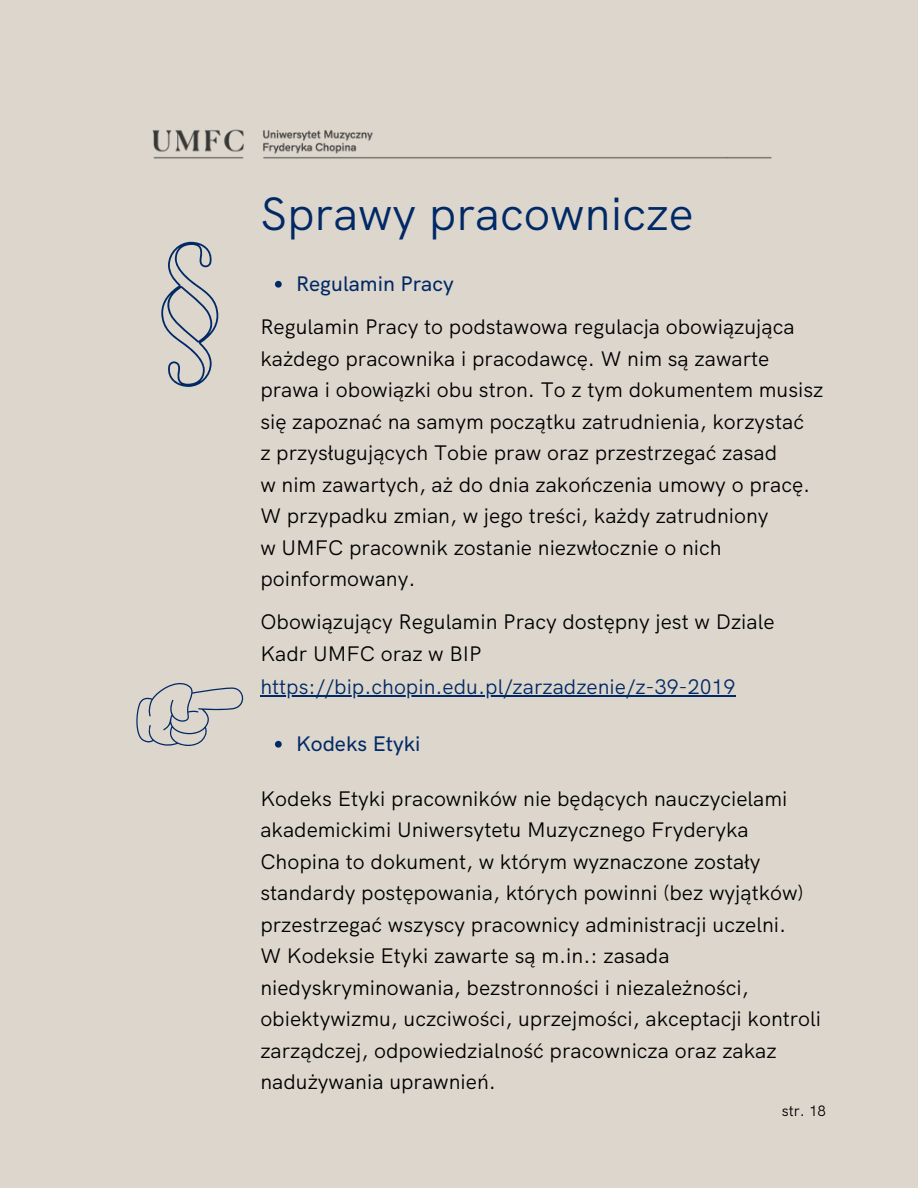
<style>
.page{position:relative;width:918px;height:1188px;background:#dcd6cd}
.page>*{position:absolute;margin:0;border:0;box-sizing:border-box;transform-origin:0 0}
.t1{font:46.5px "HK Grotesk";color:#002965}
.t2{font:21px/31.5px "HK Grotesk";color:#000}
.t3{font:21px "HK Grotesk";color:#002965}
.t4{font:500 21px "HK Grotesk";color:#002965}
.t5{font:15px "HK Grotesk";color:#000}
</style>
<div class="page">
<img style="left:152px;top:129px;width:620px;height:30px">
<svg style="left:136px;top:683px;width:108px;height:63px"></svg>
<svg style="left:161px;top:242px;width:57px;height:145px"></svg>
<svg style="left:275px;top:281px;width:7px;height:7px"></svg>
<hr style="left:260px;top:695px;width:475px;height:1px;background:#002965">
<svg style="left:275px;top:741px;width:7px;height:7px"></svg>
<p class="t1" style="left:260px;top:183px;width:435px">Sprawy pracownicze</p>
<p class="t4" style="left:296px;top:270px;width:159px">Regulamin Pracy</p>
<h1 class="t2" style="left:260px;top:311px;width:565px">Regulamin Pracy to podstawowa regulacja obowiązująca każdego pracownika i pracodawcę. W nim są zawarte prawa i obowiązki obu stron. To z tym dokumentem musisz się zapoznać na samym początku zatrudnienia, korzystać<br>z przysługujących Tobie praw oraz przestrzegać zasad<br>w nim zawartych, aż do dnia zakończenia umowy o pracę.<br>W przypadku zmian, w jego treści, każdy zatrudniony<br>w UMFC pracownik zostanie niezwłocznie o nich poinformowany.</h1>
<h2 class="t2" style="left:260px;top:604px;width:516px;line-height:32.7px">Obowiązujący Regulamin Pracy dostępny jest w Dziale<br>Kadr UMFC oraz w BIP</h2>
<p class="t3" style="left:260px;top:673px;width:477px">https://bip.chopin.edu.pl/zarzadzenie/z-39-2019</p>
<h2 class="t4" style="left:296px;top:730px;width:126px">Kodeks Etyki</h2>
<p class="t2" style="left:260px;top:782px;width:562px">Kodeks Etyki pracowników nie będących nauczycielami akademickimi Uniwersytetu Muzycznego Fryderyka Chopina to dokument, w którym wyznaczone zostały standardy postępowania, których powinni (bez wyjątków) przestrzegać wszyscy pracownicy administracji uczelni.<br>W Kodeksie Etyki zawarte są m.in.: zasada niedyskryminowania, bezstronności i niezależności, obiektywizmu, uczciwości, uprzejmości, akceptacji kontroli zarządczej, odpowiedzialność pracownicza oraz zakaz nadużywania uprawnień.</p>
<p class="t5" style="left:782px;top:1101px;width:46px">str. 18</p>
</div>
